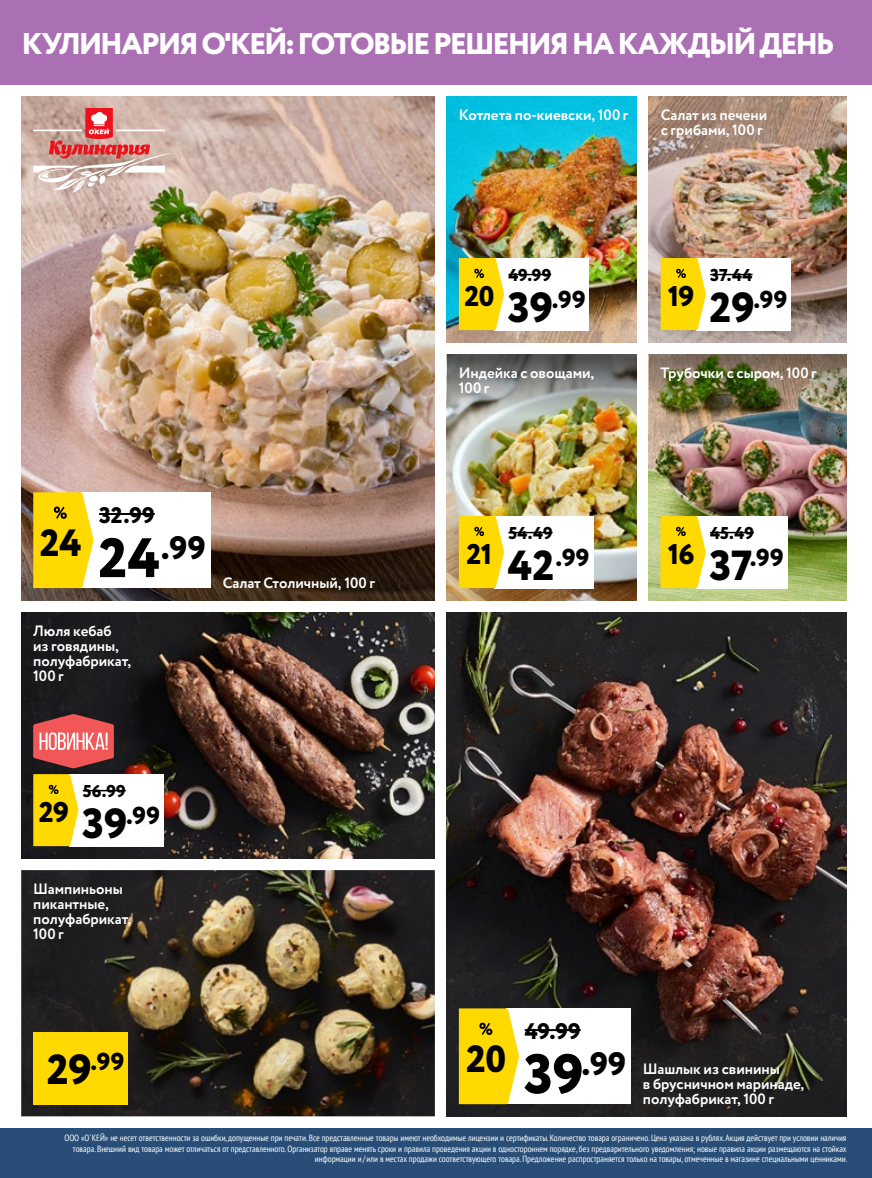
<style>
.page{position:relative;width:872px;height:1178px;background:#fff}
.page>*{position:absolute;margin:0;border:0;box-sizing:border-box;transform-origin:0 0}
.t1{font:800 37.95px "Circe";color:#000}
.t2{font:800 32.4px "Circe";color:#000}
.t3{font:800 30px "Circe";letter-spacing:-.07em;color:#fff}
.t4{font:800 28.5px "Circe";letter-spacing:-.02em;color:#000}
.t5{font:800 24.45px "Circe";letter-spacing:.01em;color:#000}
.t6{font:800 22.5px "Circe";color:#000}
.t7{font:800 17.1px "Circe";letter-spacing:.01em;color:#000}
.t8{font:700 15px/15px "Circe";letter-spacing:-.005em;color:#fff}
.t9{font:condensed 9px/10.5px "PT Sans";color:#fff;text-align:right}
.s1{font-size:55.5px}
.s2{font-size:42px}
</style>
<div class="page">
<img style="left:21px;top:96px;width:414px;height:408px">
<img style="left:648px;top:96px;width:198px;height:246px">
<img style="left:447px;top:426px;width:189px;height:174px">
<img style="left:447px;top:612px;width:399px;height:504px">
<img style="left:447px;top:96px;width:189px;height:246px">
<img style="left:648px;top:426px;width:198px;height:174px">
<img style="left:21px;top:870px;width:414px;height:246px">
<img style="left:21px;top:612px;width:414px;height:246px">
<img style="left:447px;top:354px;width:189px;height:72px">
<svg style="left:21px;top:504px;width:414px;height:96px;background:#674e41"></svg>
<img style="left:648px;top:354px;width:198px;height:72px">
<div style="left:0;top:1128px;width:872px;height:50px;background:#284e78"></div>
<div style="left:80px;top:492px;width:131px;height:96px;background:#fff"></div>
<hr style="left:99px;top:513px;width:56px;height:2px;background:#000">
<svg style="left:33px;top:492px;width:60px;height:96px;background:#fad816"></svg>
<div style="left:494px;top:516px;width:100px;height:72px;background:#fff"></div>
<hr style="left:508px;top:532px;width:44px;height:1px;background:#000">
<svg style="left:459px;top:516px;width:45px;height:72px;background:#fbd917"></svg>
<div style="left:494px;top:258px;width:95px;height:72px;background:#fff"></div>
<hr style="left:508px;top:274px;width:43px;height:1px;background:#000">
<svg style="left:459px;top:258px;width:45px;height:72px;background:#fbd917"></svg>
<div style="left:696px;top:258px;width:95px;height:72px;background:#fff"></div>
<hr style="left:710px;top:274px;width:42px;height:1px;background:#000">
<svg style="left:660px;top:258px;width:46px;height:72px;background:#fad81a"></svg>
<div style="left:69px;top:774px;width:94px;height:72px;background:#fff"></div>
<hr style="left:83px;top:790px;width:43px;height:1px;background:#000">
<svg style="left:33px;top:774px;width:45px;height:72px;background:#f9d715"></svg>
<div style="left:696px;top:516px;width:91px;height:72px;background:#fff"></div>
<hr style="left:710px;top:532px;width:44px;height:1px;background:#000">
<svg style="left:660px;top:516px;width:46px;height:72px;background:#fad91a"></svg>
<svg style="left:33px;top:714px;width:81px;height:54px;background:#c96061"></svg>
<div style="left:33px;top:1032px;width:95px;height:72px;background:#ffd900"></div>
<div style="left:506px;top:1008px;width:125px;height:96px;background:#fff"></div>
<hr style="left:525px;top:1029px;width:55px;height:2px;background:#000">
<svg style="left:459px;top:1008px;width:60px;height:96px;background:#fad817"></svg>
<svg style="left:33px;top:108px;width:141px;height:85px;background:#d4a69e"></svg>
<div style="left:0;top:0;width:872px;height:84px;background:#aa70b3"></div>
<hr style="left:871px;top:0;width:1px;height:84px;background:#fca324">
<h3 class="t3" style="left:21px;top:23px;width:814px">КУЛИНАРИЯ О'КЕЙ: ГОТОВЫЕ РЕШЕНИЯ НА КАЖДЫЙ ДЕНЬ</h3>
<h1 class="t1" style="left:40px;top:517px;width:43px">24</h1>
<h3 class="t6" style="left:99px;top:500px;width:57px">32.99</h3>
<h2 class="t2" style="left:98px;top:525px;width:109px"><span class="s1">24</span>.99</h2>
<h3 class="t8" style="left:33px;top:624px;width:100px">Люля кебаб<br>из говядины, полуфабрикат,<br>100 г</h3>
<h3 class="t8" style="left:223px;top:576px;width:154px">Салат Столичный, 100 г</h3>
<h3 class="t4" style="left:39px;top:793px;width:32px">29</h3>
<h3 class="t7" style="left:83px;top:780px;width:44px">56.99</h3>
<h3 class="t5" style="left:82px;top:799px;width:79px"><span class="s2">39</span>.99</h3>
<h3 class="t8" style="left:33px;top:882px;width:100px">Шампиньоны пикантные, полуфабрикат,<br>100 г</h3>
<h3 class="t8" style="left:459px;top:108px;width:171px">Котлета по-киевски, 100 г</h3>
<h3 class="t8" style="left:660px;top:108px;width:108px">Салат из печени с грибами, 100 г</h3>
<h3 class="t7" style="left:508px;top:264px;width:44px">49.99</h3>
<h3 class="t7" style="left:710px;top:264px;width:44px">37.44</h3>
<h3 class="t4" style="left:464px;top:277px;width:32px">20</h3>
<h3 class="t5" style="left:508px;top:283px;width:79px"><span class="s2">39</span>.99</h3>
<h3 class="t4" style="left:668px;top:277px;width:28px">19</h3>
<h3 class="t5" style="left:709px;top:283px;width:79px"><span class="s2">29</span>.99</h3>
<h3 class="t8" style="left:459px;top:366px;width:137px">Индейка с овощами,<br>100 г</h3>
<h3 class="t8" style="left:660px;top:366px;width:158px">Трубочки с сыром, 100 г</h3>
<h3 class="t4" style="left:466px;top:535px;width:27px">21</h3>
<h3 class="t7" style="left:508px;top:522px;width:46px">54.49</h3>
<h3 class="t5" style="left:508px;top:541px;width:83px"><span class="s2">42</span>.99</h3>
<h3 class="t4" style="left:668px;top:535px;width:28px">16</h3>
<h3 class="t7" style="left:710px;top:522px;width:45px">45.49</h3>
<h3 class="t5" style="left:709px;top:541px;width:76px"><span class="s2">37</span>.99</h3>
<h3 class="t6" style="left:525px;top:1016px;width:57px">49.99</h3>
<h1 class="t1" style="left:466px;top:1033px;width:41px">20</h1>
<h2 class="t2" style="left:524px;top:1042px;width:104px"><span class="s1">39</span>.99</h2>
<h3 class="t5" style="left:47px;top:1045px;width:79px"><span class="s2">29</span>.99</h3>
<h3 class="t8" style="left:643px;top:1062px;width:163px">Шашлык из свинины<br>в брусничном маринаде, полуфабрикат, 100 г</h3>
<p class="t9" style="left:64px;top:1132px;width:784px">ООО «О´КЕЙ» не несет ответственности за ошибки, допущенные при печати. Все представленные товары имеют необходимые лицензии и сертификаты. Количество товара ограничено. Цена указана в рублях. Акция действует при условии наличия товара. Внешний вид товара может отличаться от представленного. Организатор вправе менять сроки и правила проведения акции в одностороннем порядке, без предварительного уведомления; новые правила акции размещаются на стойках информации и / или в местах продажи соответствующего товара. Предложение распространяется только на товары, отмеченные в магазине специальными ценниками.</p>
</div>
